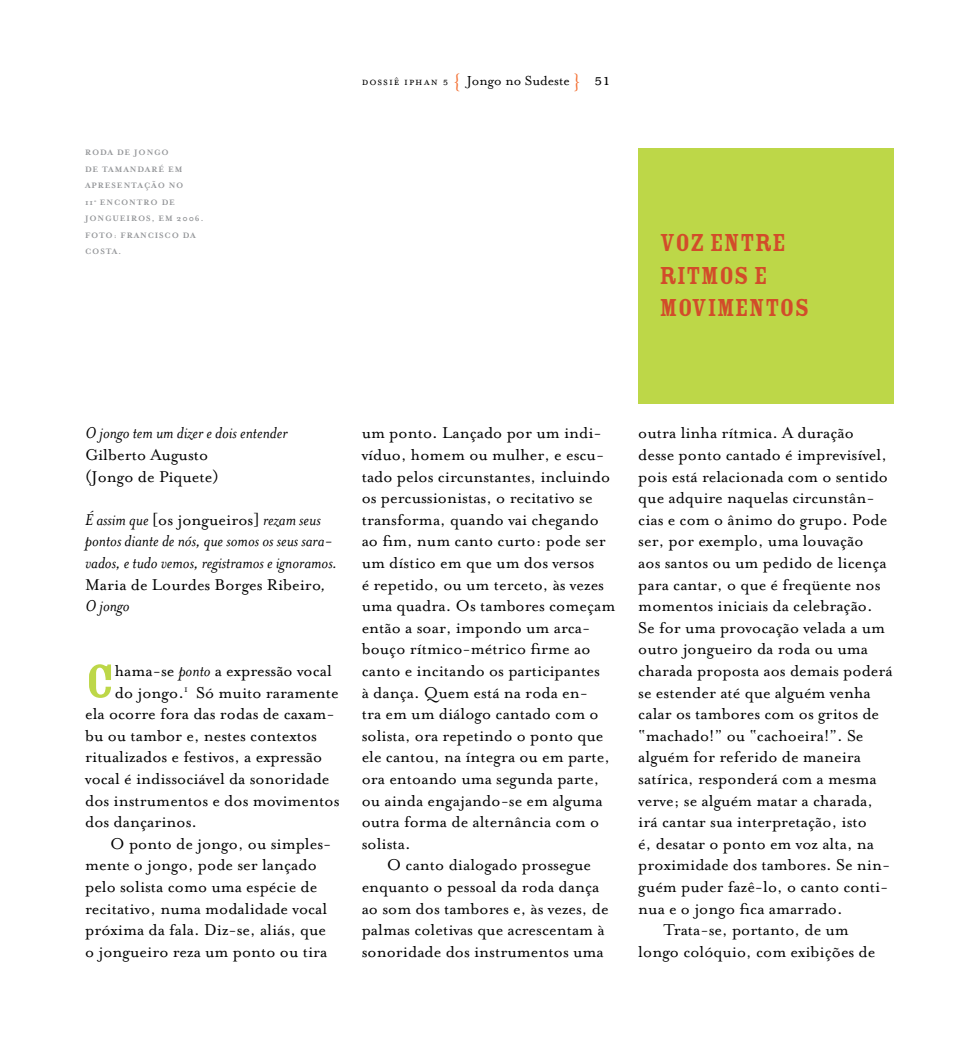
<style>
.page{position:relative;width:966px;height:1063px;background:#fff}
.page>*{position:absolute;margin:0;border:0;box-sizing:border-box;transform-origin:0 0}
.t1{font:52.35px "Rosewood Std Fill";color:#bdd748}
.t2{font:27px/32.4px "Rosewood Std Fill";color:#d24c2a}
.t3{font:18px/21.6px "Mrs Eaves Roman";color:#000}
.t4{font:italic 18px/21.6px "Mrs Eaves";color:#000}
.t5{font:15px "Mrs Eaves Roman";color:#000}
.t6{font:700 9px/16.5px "Mrs Eaves";letter-spacing:.1em;color:#939598}
.s1{font-family:"Mrs Eaves Small Caps";font-size:12px}
.s2{font-family:"Adobe Garamond Pro";font-size:21px;color:#f37033}
.s3{font-family:"Mrs Eaves Small Caps";font-size:18px}
.s4{font-family:"Mrs Eaves Roman";font-style:normal}
.s5{font-family:"Mrs Eaves";font-style:italic}
</style>
<div class="page">
<div style="left:638px;top:149px;width:255px;height:255px;background:#bdd748"></div>
<p class="t6" style="left:85px;top:144px;width:85px">RODA DE JONGO<br>DE TAMAN</p>
<p class="t6" style="left:85px;top:161px;width:120px;text-indent:52px">DARÉ EM<br>APRESENTAÇÃO NO<br>11<sup>O</sup> ENCONTRO DE<br>JONGUEIROS, EM 2006.<br>FOTO: FRANCISCO DA<br>COSTA.</p>
<p class="t5" style="left:361px;top:72px;width:251px"><span class="s1">dossiê iphan 5</span> <span class="s2">{</span> Jongo no Sudeste <span class="s2">}</span> <span class="s3">51</span></p>
<h2 class="t2" style="left:659px;top:227px;width:151px">VOZ ENTRE<br>RITMOS E<br>MOVIMENTOS</h2>
<p class="t4" style="left:85px;top:422px;width:204px">O jongo tem um dizer e dois entender</p>
<p class="t3" style="left:85px;top:444px;width:135px">Gilberto Augusto (Jongo de Piquete)</p>
<p class="t4" style="left:85px;top:509px;width:254px">É assim que <span class="s4">[os jongueiros]</span> rezam seus pontos diante de nós, que somos os seus sara&shy;vados, e tudo vemos, registramos e ignoramos.</p>
<p class="t3" style="left:85px;top:574px;width:242px">Maria de Lourdes Borges Ribeiro<span class="s5">,</span></p>
<p class="t4" style="left:85px;top:595px;width:46px">O jongo</p>
<h1 class="t1" style="left:85px;top:653px;width:31px">C</h1>
<p class="t3" style="left:115px;top:660px;width:218px">hama-se <span class="s5">ponto</span> a expressão vocal</p>
<p class="t3" style="left:115px;top:682px;width:225px">do jongo.<sup>1</sup> Só muito raramente</p>
<p class="t3" style="left:85px;top:703px;width:251px">ela ocorre fora das rodas de caxam-</p>
<p class="t3" style="left:85px;top:725px;width:233px">bu ou tambor e, nestes contextos</p>
<p class="t3" style="left:85px;top:746px;width:238px">ritualizados e festivos, a expressão</p>
<p class="t3" style="left:85px;top:768px;width:246px">vocal é indissociável da sonoridade</p>
<p class="t3" style="left:85px;top:790px;width:256px">dos instrumentos e dos movimentos</p>
<p class="t3" style="left:85px;top:811px;width:114px">dos dançarinos.</p>
<p class="t3" style="left:110px;top:833px;width:223px">O ponto de jongo, ou simples-</p>
<p class="t3" style="left:85px;top:854px;width:233px">mente o jongo, pode ser lançado</p>
<p class="t3" style="left:85px;top:876px;width:234px">pelo solista como uma espécie de</p>
<p class="t3" style="left:85px;top:898px;width:244px">recitativo, numa modalidade vocal</p>
<p class="t3" style="left:85px;top:919px;width:242px">próxima da fala. Diz-se, aliás, que</p>
<p class="t3" style="left:85px;top:941px;width:244px">o jongueiro reza um ponto ou tira</p>
<p class="t3" style="left:361px;top:422px;width:255px">um ponto. Lançado por um indi&shy;víduo, homem ou mulher, e escu&shy;tado pelos circunstantes, incluindo os percussionistas, o recitativo se transforma, quando vai chegando ao fim, num canto curto: pode ser um dístico em que um dos versos<br>é repetido, ou um terceto, às vezes uma quadra. Os tambores começam então a soar, impondo um arca&shy;bouço rítmico-métrico firme ao canto e incitando os participantes<br>à dança. Quem está na roda en-<br>tra em um diálogo cantado com o solista, ora repetindo o ponto que ele cantou, na íntegra ou em parte, ora entoando uma segunda parte, ou ainda engajando-se em alguma outra forma de alternância com o solista.</p>
<p class="t3" style="left:361px;top:854px;width:248px;text-align:center">O canto dialogado prossegue enquanto o pessoal da roda dança ao som dos tambores e, às vezes, de palmas coletivas que acrescentam à sonoridade dos instrumentos uma</p>
<p class="t3" style="left:638px;top:422px;width:217px">outra linha rítmica. A duração</p>
<p class="t3" style="left:638px;top:444px;width:250px">desse ponto cantado é imprevisível,</p>
<p class="t3" style="left:638px;top:466px;width:251px">pois está relacionada com o sentido</p>
<p class="t3" style="left:638px;top:487px;width:238px">que adquire naquelas circunstân-</p>
<p class="t3" style="left:638px;top:509px;width:250px">cias e com o ânimo do grupo. Pode</p>
<p class="t3" style="left:638px;top:530px;width:227px">ser, por exemplo, uma louvação</p>
<p class="t3" style="left:638px;top:552px;width:250px">aos santos ou um pedido de licença</p>
<p class="t3" style="left:638px;top:574px;width:244px">para cantar, o que é freqüente nos</p>
<p class="t3" style="left:638px;top:595px;width:236px">momentos iniciais da celebração.</p>
<p class="t3" style="left:638px;top:617px;width:248px">Se for uma provocação velada a um</p>
<p class="t3" style="left:638px;top:638px;width:231px">outro jongueiro da roda ou uma</p>
<p class="t3" style="left:638px;top:660px;width:256px">charada proposta aos demais poderá</p>
<p class="t3" style="left:638px;top:682px;width:234px">se estender até que alguém venha</p>
<p class="t3" style="left:638px;top:703px;width:242px">calar os tambores com os gritos de</p>
<p class="t3" style="left:638px;top:725px;width:227px">“machado!” ou “cachoeira!”. Se</p>
<p class="t3" style="left:638px;top:746px;width:224px">alguém for referido de maneira</p>
<p class="t3" style="left:638px;top:768px;width:240px">satírica, responderá com a mesma</p>
<p class="t3" style="left:638px;top:790px;width:236px">verve; se alguém matar a charada,</p>
<p class="t3" style="left:638px;top:811px;width:230px">irá cantar sua interpretação, isto</p>
<p class="t3" style="left:638px;top:833px;width:237px">é, desatar o ponto em voz alta, na</p>
<p class="t3" style="left:638px;top:854px;width:253px">proximidade dos tambores. Se nin-</p>
<p class="t3" style="left:638px;top:876px;width:251px">guém puder fazê-lo, o canto conti-</p>
<p class="t3" style="left:638px;top:898px;width:206px">nua e o jongo fica amarrado.</p>
<p class="t3" style="left:663px;top:919px;width:187px">Trata-se, portanto, de um</p>
<p class="t3" style="left:638px;top:941px;width:238px">longo colóquio, com exibições de</p>
</div>
